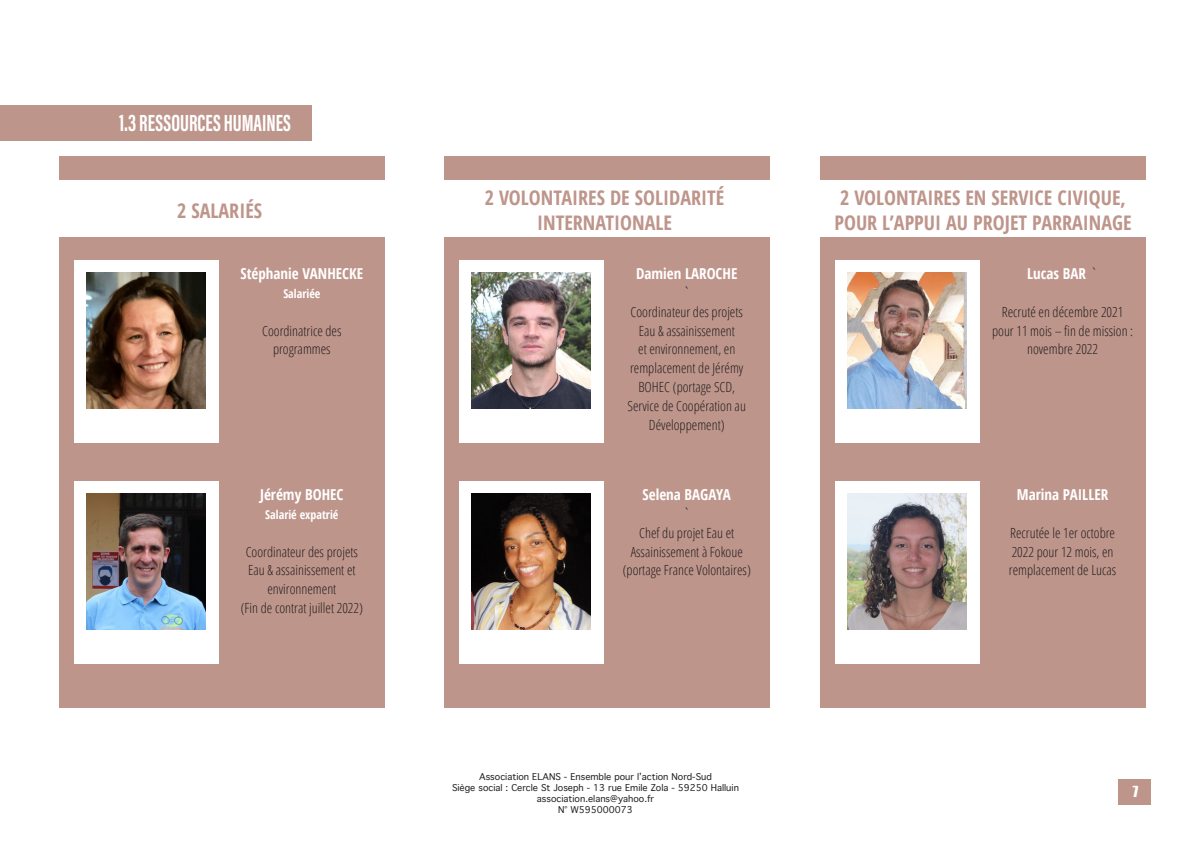
<style>
.page{position:relative;width:1191px;height:842px;background:#fff}
.page>*{position:absolute;margin:0;border:0;box-sizing:border-box;transform-origin:0 0}
.t1{font:700 24px "Acumin Pro Extra Cond";color:#fff;scale:.94 1}
.t2{font:700 20.1px/25.1px "Open Sans Condensed";color:#be958b;text-align:center}
.t3{font:700 15px "Open Sans Condensed";color:#fff}
.t4{font:300 15px "Open Sans Condensed";color:#231f20}
.t5{font:300 14px/18.8px "Open Sans Condensed";color:#231f20;text-align:center}
.t6{font:14px "Impact";color:#fff}
.t7{font:700 12px "Open Sans Condensed";color:#fff}
.t8{font:300 9px/10.8px "Thonburi";color:#231f20;text-align:center}
.s1{font-weight:300;color:#231f20}
</style>
<div class="page">
<div style="left:1118px;top:779px;width:33px;height:26px;background:#be958b"></div>
<div style="left:444px;top:156px;width:326px;height:552px;background:#be958b"></div>
<div style="left:820px;top:156px;width:326px;height:552px;background:#be958b"></div>
<div style="left:835px;top:261px;width:144px;height:182px;background:#fff"></div>
<div style="left:835px;top:482px;width:144px;height:182px;background:#fff"></div>
<div style="left:439px;top:180px;width:345px;height:57px;background:#fff"></div>
<div style="left:815px;top:180px;width:344px;height:57px;background:#fff"></div>
<img style="left:847px;top:273px;width:119px;height:135px">
<img style="left:847px;top:494px;width:119px;height:135px">
<div style="left:0;top:106px;width:312px;height:35px;background:#be958b"></div>
<div style="left:60px;top:156px;width:325px;height:552px;background:#be958b"></div>
<div style="left:459px;top:261px;width:144px;height:182px;background:#fff"></div>
<div style="left:74px;top:261px;width:145px;height:182px;background:#fff"></div>
<div style="left:459px;top:482px;width:144px;height:182px;background:#fff"></div>
<div style="left:74px;top:482px;width:145px;height:182px;background:#fff"></div>
<div style="left:55px;top:180px;width:344px;height:57px;background:#fff"></div>
<img style="left:472px;top:273px;width:118px;height:135px">
<img style="left:87px;top:273px;width:119px;height:135px">
<img style="left:472px;top:494px;width:118px;height:135px">
<img style="left:87px;top:494px;width:119px;height:135px">
<p class="t1" style="left:119px;top:108px;width:184px">1.3 RESSOURCES HUMAINES</p>
<p class="t2" style="left:177px;top:197px;width:86px">2 SALARIÉS</p>
<p class="t3" style="left:240px;top:263px;width:124px">Stéphanie VANHECKE</p>
<p class="t7" style="left:283px;top:285px;width:39px">Salariée</p>
<p class="t5" style="left:262px;top:321px;width:81px">Coordinatrice des</p>
<p class="t5" style="left:273px;top:339px;width:59px">programmes</p>
<p class="t3" style="left:260px;top:484px;width:85px">Jérémy BOHEC</p>
<p class="t7" style="left:265px;top:506px;width:75px">Salarié expatrié</p>
<p class="t5" style="left:246px;top:542px;width:114px">Coordinateur des projets<br>Eau &amp; assainissement et environnement</p>
<p class="t5" style="left:241px;top:598px;width:124px">(Fin de contrat juillet 2022)</p>
<p class="t2" style="left:485px;top:185px;width:241px">2 VOLONTAIRES DE SOLIDARITÉ<br>INTERNATIONALE</p>
<p class="t2" style="left:834px;top:185px;width:299px;text-align:left">2 VOLONTAIRES EN SERVICE CIVIQUE,<br>POUR L’APPUI AU PROJET PARRAINAGE</p>
<p class="t3" style="left:636px;top:263px;width:103px">Damien LAROCHE</p>
<p class="t4" style="left:682px;top:282px;width:10px">`</p>
<p class="t5" style="left:627px;top:302px;width:120px">Coordinateur des projets<br>Eau &amp; assainissement<br>et environnement, en remplacement de Jérémy<br>BOHEC (portage SCD,<br>Service de Coopération au<br>Développement)</p>
<p class="t3" style="left:642px;top:484px;width:90px">Selena BAGAYA</p>
<p class="t4" style="left:682px;top:503px;width:10px">`</p>
<p class="t5" style="left:622px;top:523px;width:130px">Chef du projet Eau et<br>Assainissement à Fokoue (portage France Volontaires)</p>
<p class="t8" style="left:452px;top:772px;width:288px">Association ELANS - Ensemble pour l’action Nord-Sud<br>Siège social : Cercle St Joseph - 13 rue Emile Zola - 59250 Halluin association.elans@yahoo.fr<br>N° W595000073</p>
<p class="t3" style="left:1027px;top:263px;width:72px">Lucas BAR <span class="s1">`</span></p>
<p class="t5" style="left:992px;top:302px;width:142px">Recruté en décembre 2021 pour 11 mois – fin de mission : novembre 2022</p>
<p class="t3" style="left:1017px;top:484px;width:93px">Marina PAILLER</p>
<p class="t5" style="left:1009px;top:523px;width:109px;text-align:left">Recrutée le 1er octobre<br>2022 pour 12 mois, en remplacement de Lucas</p>
<p class="t6" style="left:1133px;top:781px;width:7px">7</p>
</div>
